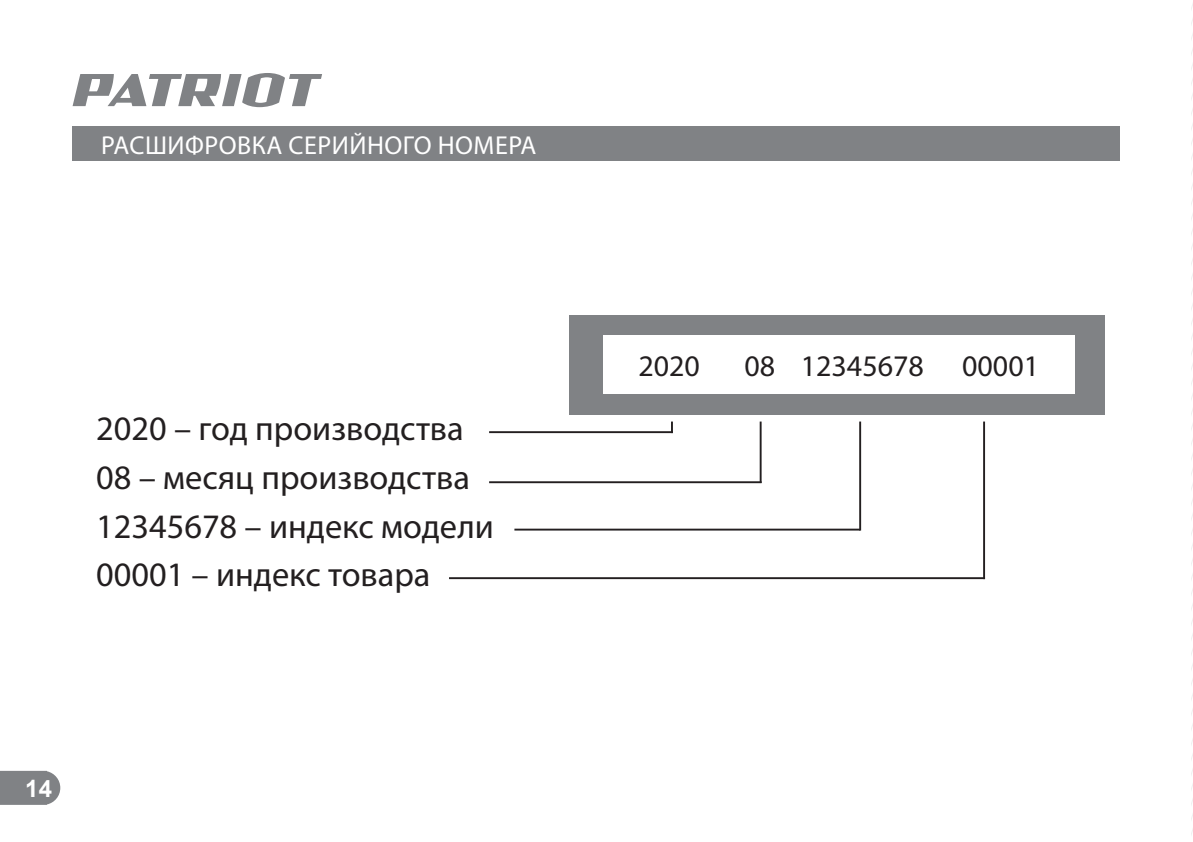
<style>
.page{position:relative;width:1193px;height:842px;background:#fff}
.page>*{position:absolute;margin:0;border:0;box-sizing:border-box;transform-origin:0 0}
.t1{font:34.4px/48.8px "Myriad Pro";color:#231f20}
.t2{font:30px "Myriad Pro";color:#231f20}
.t3{font:26px "Myriad Pro";letter-spacing:.02em;color:#fff}
.t4{font:700 24px "Arial";color:#fff}
</style>
<div class="page">
<svg style="left:0;top:771px;width:60px;height:34px"></svg>
<svg style="left:73px;top:73px;width:249px;height:34px"></svg>
<div style="left:73px;top:127px;width:1046px;height:34px;background:#808285"></div>
<div style="left:568px;top:316px;width:536px;height:99px;background:#808285"></div>
<hr style="left:489px;top:431px;width:184px;height:2px;background:#231f20">
<hr style="left:489px;top:481px;width:272px;height:2px;background:#231f20">
<hr style="left:514px;top:529px;width:346px;height:2px;background:#231f20">
<hr style="left:449px;top:577px;width:536px;height:2px;background:#231f20">
<div style="left:603px;top:336px;width:471px;height:58px;background:#fff"></div>
<svg style="left:671px;top:422px;width:2px;height:9px"></svg>
<hr style="left:759px;top:422px;width:2px;height:61px;background:#231f20">
<hr style="left:859px;top:422px;width:2px;height:109px;background:#231f20">
<hr style="left:983px;top:422px;width:2px;height:157px;background:#231f20">
<svg style="left:1191px;top:4px;width:2px;height:831px"></svg>
<p class="t3" style="left:101px;top:132px;width:437px">РАСШИФРОВКА СЕРИЙНОГО НОМЕРА</p>
<p class="t1" style="left:96px;top:406px;width:399px">2020 – год производства<br>08 – месяц производства<br>12345678 – индекс модели<br>00001 – индекс товара</p>
<p class="t4" style="left:25px;top:774px;width:28px">14</p>
<p class="t2" style="left:638px;top:351px;width:63px">2020</p>
<p class="t2" style="left:744px;top:351px;width:181px">08 12345678</p>
<p class="t2" style="left:962px;top:351px;width:78px">00001</p>
</div>
